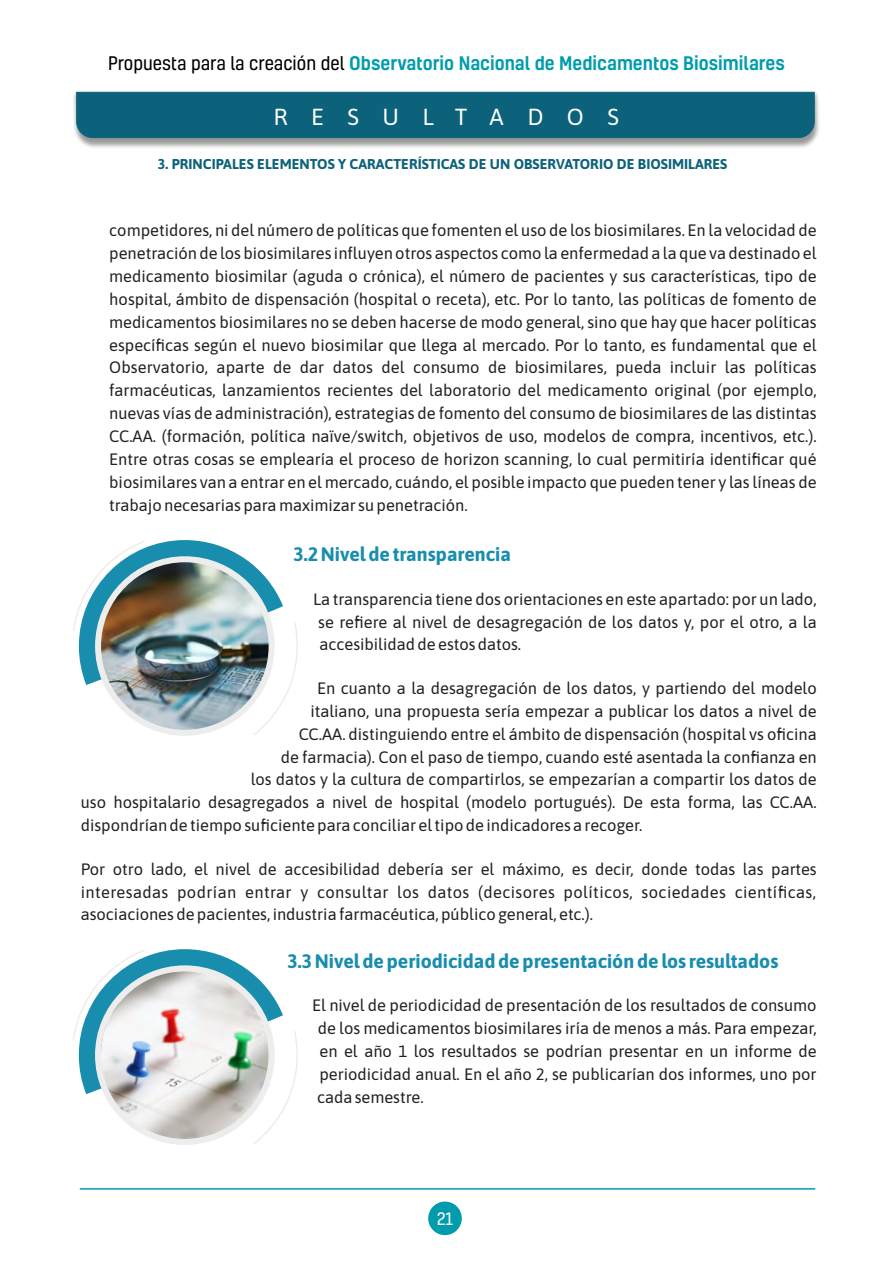
<style>
.page{position:relative;width:893px;height:1263px;background:#fff}
.page>*{position:absolute;margin:0;border:0;box-sizing:border-box;transform-origin:0 0}
.t1{font:23.25px "Asap";letter-spacing:1.01em;color:#fff}
.t2{font:700 19.5px "Asap";color:#188dae}
.t3{font:500 18px "Kelson";color:#009cad}
.t4{font:16.5px/22.8px "Asap";color:#231f20;text-align:justify}
.t5{font:16.5px "Kelson";color:#fff}
.t6{font:700 14.25px "Asap";color:#0c627a}
.s1{font-weight:400;color:#000}
</style>
<div class="page">
<svg style="left:73px;top:92px;width:746px;height:56px;background:#bbb"></svg>
<div style="left:76px;top:91px;width:739px;height:47px;background:#0c627a"></div>
<img style="left:73px;top:540px;width:225px;height:196px">
<svg style="left:73px;top:949px;width:225px;height:196px"></svg>
<div style="left:428px;top:1201px;width:34px;height:34px;background:#009cad;border-radius:50%"></div>
<hr style="left:80px;top:1188px;width:735px;height:1px;background:#009cad">
<p class="t3" style="left:108px;top:56px;width:678px"><span class="s1">Propuesta para la creación del</span> Observatorio Nacional de Medicamentos Biosimilares</p>
<h1 class="t1" style="left:274px;top:103px;width:347px">RESULTADOS</h1>
<p class="t6" style="left:158px;top:156px;width:571px">3. PRINCIPALES ELEMENTOS Y CARACTERÍSTICAS DE UN OBSERVATORIO DE BIOSIMILARES</p>
<p class="t4" style="left:109px;top:219px;width:709px">competidores, ni del número de políticas que fomenten el uso de los biosimilares. En la velocidad de penetración de los biosimilares influyen otros aspectos como la enfermedad a la que va destinado el medicamento biosimilar (aguda o crónica), el número de pacientes y sus características, tipo de hospital, ámbito de dispensación (hospital o receta), etc. Por lo tanto, las políticas de fomento de medicamentos biosimilares no se deben hacerse de modo general, sino que hay que hacer políticas específicas según el nuevo biosimilar que llega al mercado. Por lo tanto, es fundamental que el Observatorio, aparte de dar datos del consumo de biosimilares, pueda incluir las políticas farmacéuticas, lanzamientos recientes del laboratorio del medicamento original (por ejemplo, nuevas vías de administración), estrategias de fomento del consumo de biosimilares de las distintas CC.AA. (formación, política naïve/switch, objetivos de uso, modelos de compra, incentivos, etc.).<br>Entre otras cosas se emplearía el proceso de horizon scanning, lo cual permitiría identificar qué biosimilares van a entrar en el mercado, cuándo, el posible impacto que pueden tener y las líneas de trabajo necesarias para maximizar su penetración.</p>
<p class="t2" style="left:293px;top:543px;width:219px">3.2 Nivel de transparencia</p>
<p class="t4" style="left:318px;top:587px;width:500px;text-indent:-5px">La transparencia tiene dos orientaciones en este apartado: por un lado, se refiere al nivel de desagregación de los datos y, por el otro, a la accesibilidad de estos datos.</p>
<p class="t4" style="left:317px;top:677px;width:501px">En cuanto a la desagregación de los datos, y partiendo del modelo</p>
<p class="t4" style="left:310px;top:699px;width:508px">italiano, una propuesta sería empezar a publicar los datos a nivel de</p>
<p class="t4" style="left:299px;top:722px;width:519px">CC.AA. distinguiendo entre el ámbito de dispensación (hospital vs oficina</p>
<p class="t4" style="left:281px;top:745px;width:538px">de farmacia). Con el paso de tiempo, cuando esté asentada la confianza en</p>
<p class="t4" style="left:251px;top:768px;width:567px">los datos y la cultura de compartirlos, se empezarían a compartir los datos de</p>
<p class="t4" style="left:81px;top:791px;width:737px">uso hospitalario desagregados a nivel de hospital (modelo portugués). De esta forma, las CC.AA.</p>
<p class="t4" style="left:81px;top:814px;width:563px">dispondrían de tiempo suficiente para conciliar el tipo de indicadores a recoger.</p>
<p class="t4" style="left:81px;top:857px;width:737px">Por otro lado, el nivel de accesibilidad debería ser el máximo, es decir, donde todas las partes interesadas podrían entrar y consultar los datos (decisores políticos, sociedades científicas, asociaciones de pacientes, industria farmacéutica, público general, etc.).</p>
<p class="t2" style="left:287px;top:950px;width:492px">3.3 Nivel de periodicidad de presentación de los resultados</p>
<p class="t4" style="left:312px;top:994px;width:506px">El nivel de periodicidad de presentación de los resultados de consumo de los medicamentos biosimilares iría de menos a más. Para empezar, en el año 1 los resultados se podrían presentar en un informe de periodicidad anual. En el año 2, se publicarían dos informes, uno por cada semestre.</p>
<p class="t5" style="left:437px;top:1212px;width:17px">21</p>
</div>
